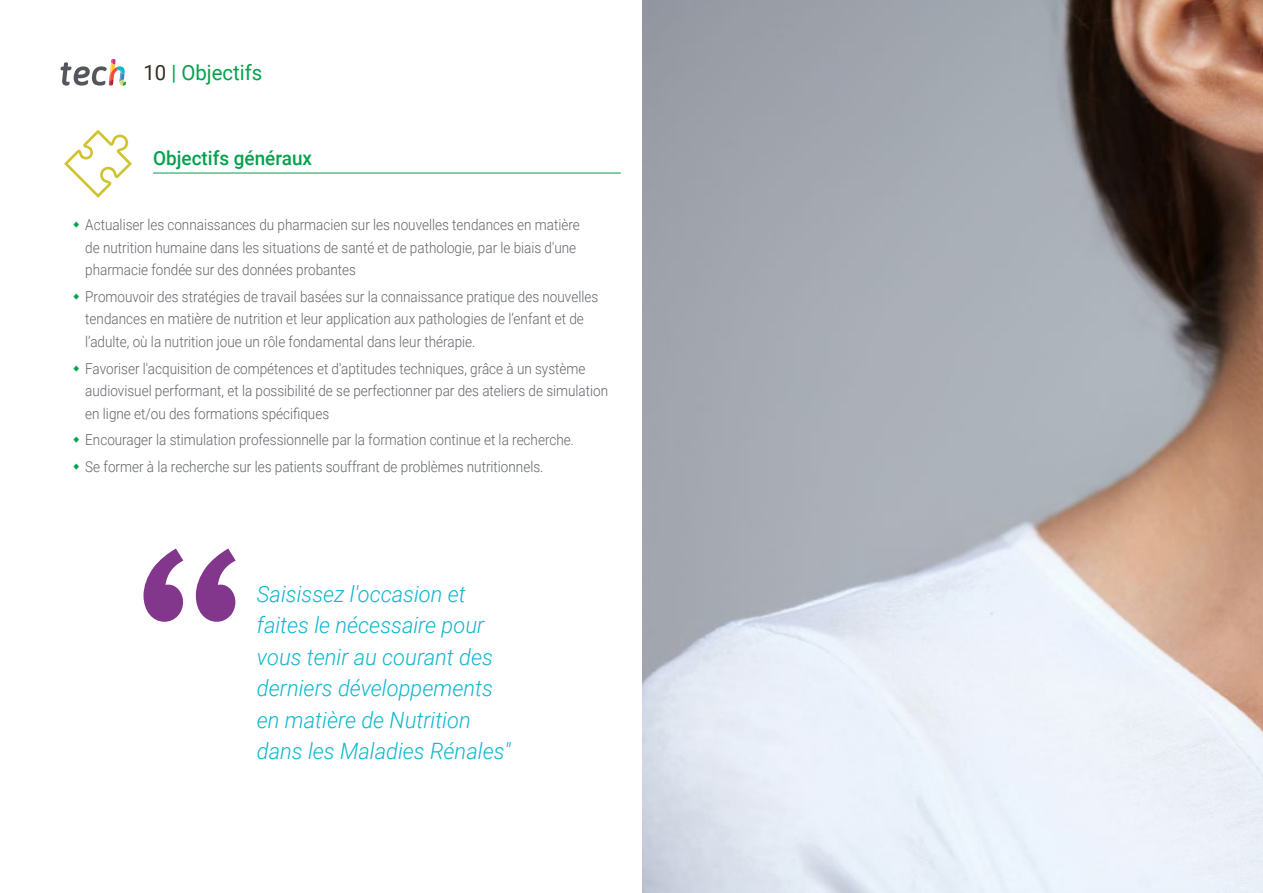
<style>
.page{position:relative;width:1263px;height:893px;background:#fff}
.page>*{position:absolute;margin:0;border:0;box-sizing:border-box;transform-origin:0 0}
.t1{font:italic 300 22.5px/31.5px "Roboto";color:#0fb6cf}
.t2{font:21px "Roboto";color:#04a14d}
.t3{font:500 19.5px "Roboto";color:#04a14d}
.t4{font:300 15px/22.5px "Roboto";color:#61646a;scale:.9 1}
.s1{color:#312e20}
</style>
<div class="page">
<hr style="left:153px;top:173px;width:468px;height:1px;background:#04a14d">
<svg style="left:64px;top:130px;width:68px;height:68px"></svg>
<img style="left:642px;top:0;width:621px;height:893px">
<svg style="left:61px;top:59px;width:65px;height:27px"></svg>
<svg style="left:144px;top:549px;width:92px;height:73px"></svg>
<h2 class="t2" style="left:144px;top:57px;width:120px"><span class="s1">10</span> | Objectifs</h2>
<h3 class="t3" style="left:153px;top:144px;width:160px">Objectifs généraux</h3>
<p class="t4" style="left:85px;top:213px;width:551px">Actualiser les connaissances du pharmacien sur les nouvelles tendances en matière de nutrition humaine dans les situations de santé et de pathologie, par le biais d'une pharmacie fondée sur des données probantes</p>
<p class="t4" style="left:85px;top:285px;width:571px">Promouvoir des stratégies de travail basées sur la connaissance pratique des nouvelles tendances en matière de nutrition et leur application aux pathologies de l’enfant et de l’adulte, où la nutrition joue un rôle fondamental dans leur thérapie.</p>
<p class="t4" style="left:85px;top:356px;width:582px">Favoriser l'acquisition de compétences et d'aptitudes techniques, grâce à un système audiovisuel performant, et la possibilité de se perfectionner par des ateliers de simulation en ligne et/ou des formations spécifiques</p>
<p class="t4" style="left:85px;top:426px;width:544px;line-height:26.7px">Encourager la stimulation professionnelle par la formation continue et la recherche.<br>Se former à la recherche sur les patients souffrant de problèmes nutritionnels.</p>
<h1 class="t1" style="left:257px;top:577px;width:255px">Saisissez l'occasion et faites le nécessaire pour vous tenir au courant des derniers développements en matière de Nutrition dans les Maladies Rénales"</h1>
</div>
